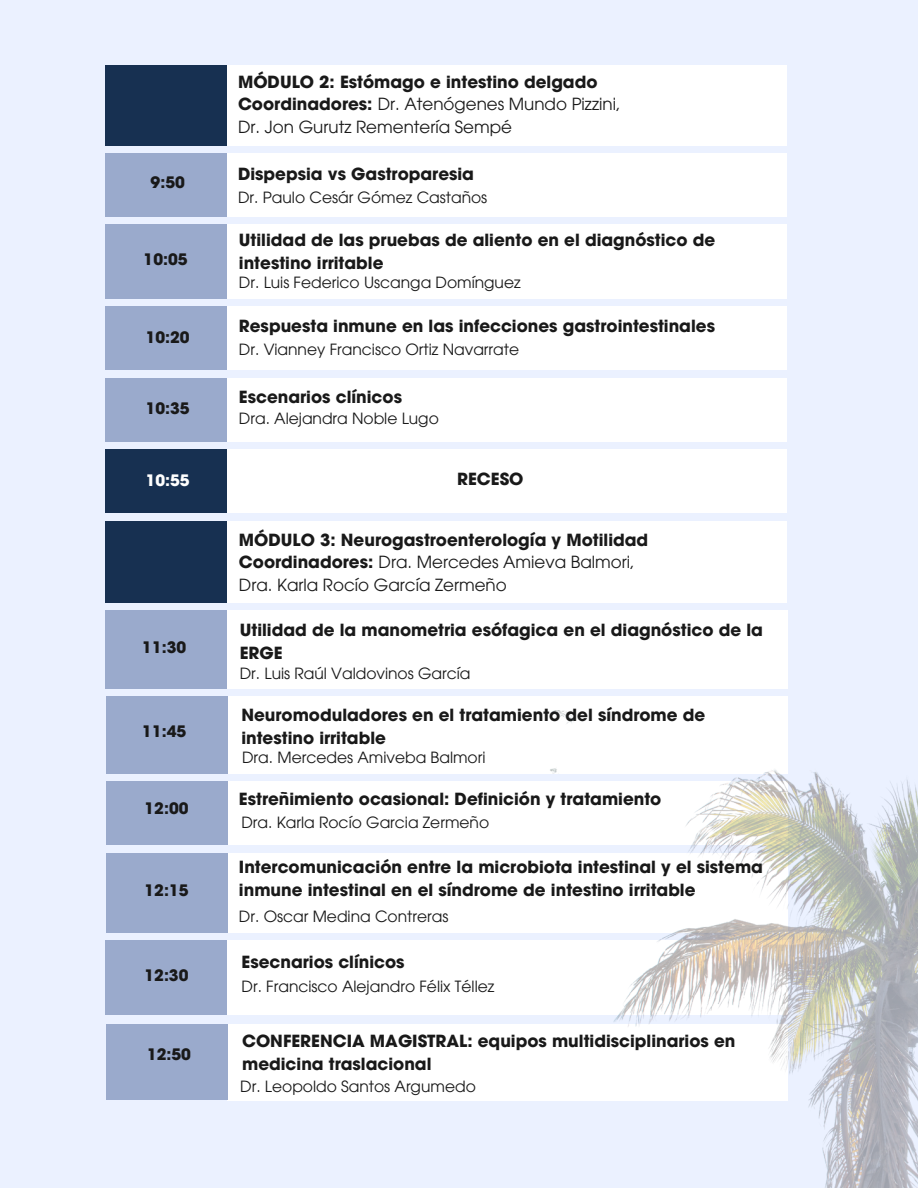
<style>
.page{position:relative;width:918px;height:1188px;background:#ebf1ff}
.page>*{position:absolute;margin:0;border:0;box-sizing:border-box;transform-origin:0 0}
.t1{font:700 16.8px/23.1px "ITC Avant Garde Pro";color:#191919}
.t2{font:16.8px "ITC Avant Garde Pro";color:#191919}
.t3{font:700 15.75px "ITC Avant Garde Pro";color:#191919}
.t4{font:700 15.75px "ITC Avant Garde Pro";color:#fff}
.t5{font:15.45px "ITC Avant Garde Pro";color:#191919}
.s1{font-weight:700}
</style>
<div class="page">
<div style="left:227px;top:697px;width:561px;height:77px;background:#fff"></div>
<div style="left:106px;top:697px;width:121px;height:77px;background:#9aaacc"></div>
<div style="left:226px;top:224px;width:561px;height:75px;background:#fff"></div>
<div style="left:105px;top:224px;width:121px;height:75px;background:#9aaacc"></div>
<div style="left:226px;top:307px;width:561px;height:63px;background:#fff"></div>
<div style="left:105px;top:307px;width:121px;height:63px;background:#9aaacc"></div>
<div style="left:226px;top:450px;width:561px;height:63px;background:#fff"></div>
<div style="left:105px;top:450px;width:121px;height:63px;background:#173051"></div>
<div style="left:226px;top:378px;width:561px;height:64px;background:#fff"></div>
<div style="left:105px;top:378px;width:121px;height:64px;background:#9aaacc"></div>
<div style="left:226px;top:521px;width:561px;height:82px;background:#fff"></div>
<div style="left:105px;top:521px;width:121px;height:82px;background:#173051"></div>
<div style="left:227px;top:611px;width:561px;height:78px;background:#fff"></div>
<div style="left:106px;top:611px;width:121px;height:78px;background:#9aaacc"></div>
<div style="left:226px;top:65px;width:561px;height:80px;background:#fff"></div>
<div style="left:105px;top:65px;width:121px;height:80px;background:#173051"></div>
<div style="left:226px;top:153px;width:561px;height:64px;background:#fff"></div>
<div style="left:105px;top:153px;width:121px;height:64px;background:#9aaacc"></div>
<div style="left:227px;top:940px;width:561px;height:75px;background:#fff"></div>
<div style="left:106px;top:940px;width:121px;height:75px;background:#9aaacc"></div>
<div style="left:227px;top:853px;width:561px;height:79px;background:#fff"></div>
<div style="left:106px;top:853px;width:121px;height:79px;background:#9aaacc"></div>
<div style="left:227px;top:781px;width:561px;height:64px;background:#fff"></div>
<div style="left:106px;top:781px;width:121px;height:64px;background:#9aaacc"></div>
<div style="left:228px;top:1024px;width:560px;height:76px;background:#fff"></div>
<div style="left:106px;top:1024px;width:122px;height:76px;background:#9aaacc"></div>
<img style="left:533px;top:710px;width:385px;height:478px">
<h2 class="t3" style="left:151px;top:177px;width:36px">9:50</h2>
<h2 class="t1" style="left:238px;top:72px;width:361px">MÓDULO 2: Estómago e intestino delgado</h2>
<h2 class="t2" style="left:238px;top:98px;width:384px"><span class="s1">Coordinadores:</span> Dr. Atenógenes Mundo Pizzini,</h2>
<p class="t2" style="left:238px;top:120px;width:276px">Dr. Jon Gurutz Rementería Sempé</p>
<h2 class="t1" style="left:238px;top:164px;width:238px">Dispepsia vs Gastroparesia</h2>
<p class="t5" style="left:238px;top:191px;width:251px">Dr. Paulo Cesár Gómez Castaños</p>
<h2 class="t1" style="left:239px;top:231px;width:478px">Utilidad de las pruebas de aliento en el diagnóstico de</h2>
<p class="t3" style="left:144px;top:253px;width:46px">10:05</p>
<h2 class="t1" style="left:239px;top:254px;width:146px">intestino irritable</h2>
<p class="t5" style="left:239px;top:277px;width:283px">Dr. Luis Federico Uscanga Domínguez</p>
<h2 class="t1" style="left:239px;top:316px;width:478px">Respuesta inmune en las infecciones gastrointestinales</h2>
<p class="t3" style="left:146px;top:331px;width:46px">10:20</p>
<p class="t5" style="left:239px;top:344px;width:282px">Dr. Vianney Francisco Ortiz Navarrate</p>
<p class="t3" style="left:146px;top:403px;width:46px">10:35</p>
<h2 class="t1" style="left:239px;top:388px;width:165px">Escenarios clínicos</h2>
<h2 class="t5" style="left:239px;top:412px;width:201px">Dra. Alejandra Noble Lugo</h2>
<p class="t4" style="left:146px;top:474px;width:45px">10:55</p>
<h2 class="t1" style="left:457px;top:469px;width:68px">RECESO</h2>
<p class="t3" style="left:142px;top:641px;width:46px">11:30</p>
<p class="t3" style="left:142px;top:725px;width:46px">11:45</p>
<h2 class="t3" style="left:145px;top:803px;width:46px">12:00</h2>
<p class="t1" style="left:239px;top:530px;width:411px">MÓDULO 3: Neurogastroenterología y Motilidad</p>
<h2 class="t2" style="left:239px;top:556px;width:397px"><span class="s1">Coordinadores:</span> Dra. Mercedes Amieva Balmori,</h2>
<p class="t2" style="left:239px;top:578px;width:269px">Dra. Karla Rocío García Zermeño</p>
<p class="t1" style="left:240px;top:620px;width:525px">Utilidad de la manometria esófagica en el diagnóstico de la<br>ERGE</p>
<p class="t5" style="left:240px;top:668px;width:232px">Dr. Luis Raúl Valdovinos García</p>
<p class="t1" style="left:241px;top:705px;width:465px">Neuromoduladores en el tratamiento del síndrome de intestino irritable</p>
<p class="t5" style="left:242px;top:752px;width:245px">Dra. Mercedes Amiveba Balmori</p>
<p class="t1" style="left:239px;top:789px;width:424px">Estreñimiento ocasional: Definición y tratamiento</p>
<p class="t5" style="left:241px;top:817px;width:249px">Dra. Karla Rocío Garcia Zermeño</p>
<p class="t1" style="left:239px;top:858px;width:526px">Intercomunicación entre la microbiota intestinal y el sistema</p>
<h2 class="t3" style="left:145px;top:884px;width:46px">12:15</h2>
<p class="t1" style="left:239px;top:881px;width:458px">inmune intestinal en el síndrome de intestino irritable</p>
<h2 class="t5" style="left:239px;top:910px;width:211px">Dr. Oscar Medina Contreras</h2>
<h2 class="t3" style="left:145px;top:969px;width:46px">12:30</h2>
<p class="t3" style="left:147px;top:1049px;width:46px">12:50</p>
<p class="t1" style="left:242px;top:952px;width:165px">Esecnarios clínicos</p>
<p class="t5" style="left:242px;top:981px;width:254px">Dr. Francisco Alejandro Félix Téllez</p>
<p class="t1" style="left:242px;top:1032px;width:495px">CONFERENCIA MAGISTRAL: equipos multidisciplinarios en medicina traslacional</p>
<h2 class="t5" style="left:240px;top:1081px;width:237px">Dr. Leopoldo Santos Argumedo</h2>
</div>
